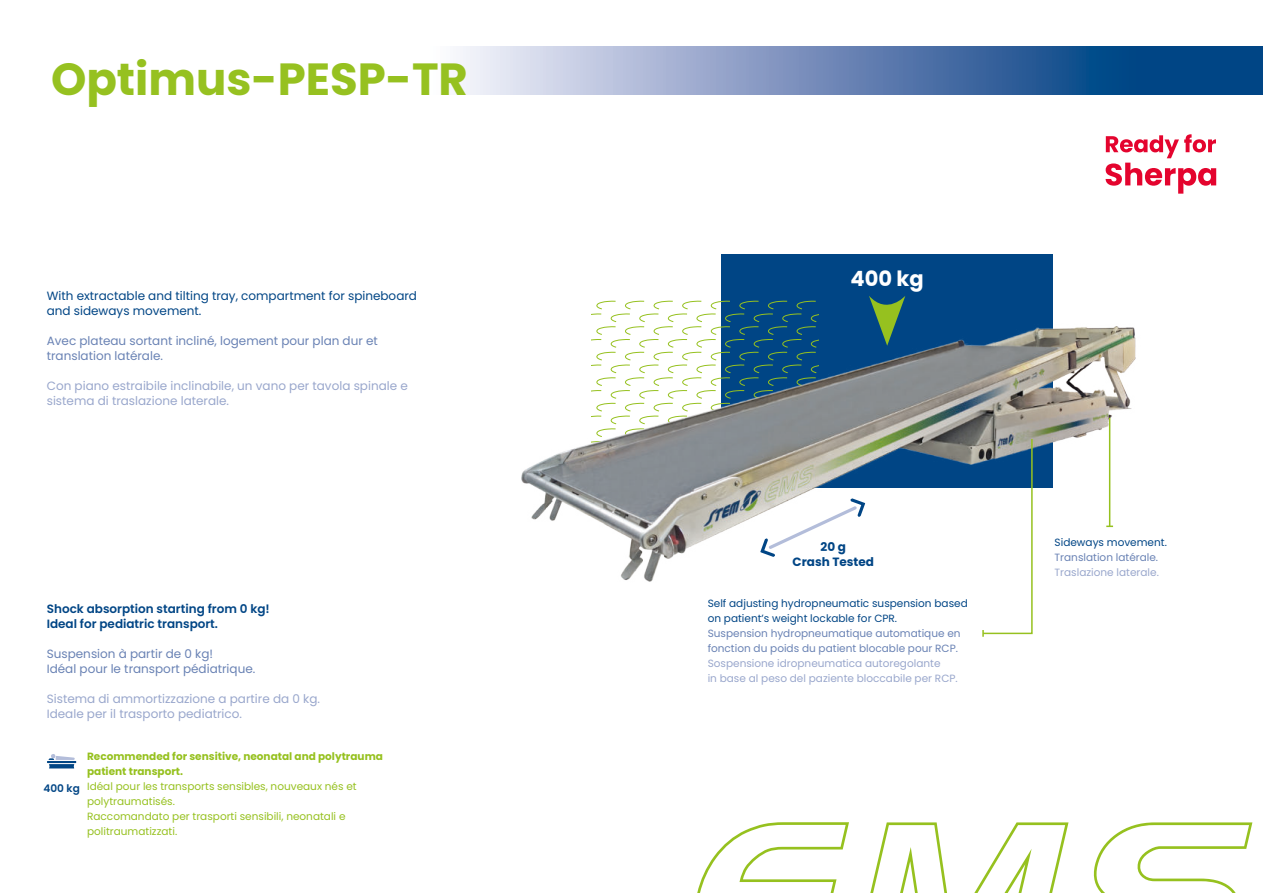
<style>
.page{position:relative;width:1263px;height:893px;background:#fff}
.page>*{position:absolute;margin:0;border:0;box-sizing:border-box;transform-origin:0 0}
.t1{font:700 45px "Poppins";color:#96c120}
.t2{font:700 21px "Poppins";color:#fff}
.t3{font:12px/15px "Poppins";color:#99a7cc}
.t4{font:12px/15px "Poppins";color:#6982b4}
.t5{font:12px/15px "Poppins";color:#004585}
.t6{font:600 12px/15px "Poppins";color:#004585}
.t7{font:700 12px/15px "Poppins";color:#004585;text-align:center}
.t8{font:10.5px/15px "Poppins";color:#96c11f}
.t9{font:10.5px/15px "Poppins";color:#6982b4}
.t10{font:10.5px/15px "Poppins";color:#99a7cc}
.t11{font:10.5px/15px "Poppins";color:#004585}
.t12{font:700 10.5px/15px "Poppins";color:#96c11f}
.t13{font:600 10.5px "Poppins";color:#004585}
</style>
<div class="page">
<svg style="left:460px;top:46px;width:803px;height:49px;background:#6687b4"></svg>
<svg style="left:697px;top:822px;width:371px;height:71px"></svg>
<svg style="left:1093px;top:822px;width:159px;height:71px"></svg>
<div style="left:721px;top:255px;width:332px;height:233px;background:#004585"></div>
<svg style="left:596px;top:300px;width:220px;height:10px"></svg>
<img style="left:521px;top:313px;width:615px;height:269px">
<hr style="left:47px;top:761px;width:30px;height:2px;background:#004585">
<svg style="left:49px;top:754px;width:26px;height:15px"></svg>
<svg style="left:1105px;top:134px;width:111px;height:60px"></svg>
<svg style="left:981px;top:438px;width:52px;height:199px"></svg>
<hr style="left:1109px;top:418px;width:1px;height:108px;background:#96c11f">
<svg style="left:869px;top:296px;width:36px;height:50px"></svg>
<svg style="left:760px;top:498px;width:105px;height:59px"></svg>
<h1 class="t1" style="left:51px;top:53px;width:418px">Optimus-PESP-TR</h1>
<p class="t5" style="left:47px;top:288px;width:372px">With extractable and tilting tray, compartment for spineboard and sideways movement.</p>
<p class="t4" style="left:47px;top:333px;width:333px">Avec plateau sortant incliné, logement pour plan dur et translation latérale.</p>
<p class="t3" style="left:47px;top:378px;width:363px">Con piano estraibile inclinabile, un vano per tavola spinale e sistema di traslazione laterale.</p>
<p class="t6" style="left:47px;top:603px;width:225px">Shock absorption starting from 0 kg!<br>Ideal for pediatric transport.</p>
<p class="t4" style="left:47px;top:647px;width:210px">Suspension à partir de 0 kg!<br>Idéal pour le transport pédiatrique.</p>
<p class="t3" style="left:47px;top:692px;width:275px">Sistema di ammortizzazione a partire da 0 kg.<br>Ideale per il trasporto pediatrico.</p>
<p class="t13" style="left:44px;top:783px;width:38px">400 kg</p>
<p class="t12" style="left:87px;top:750px;width:297px">Recommended for sensitive, neonatal and polytrauma patient transport.</p>
<p class="t8" style="left:87px;top:779px;width:271px">Idéal pour les transports sensibles, nouveaux nés et polytraumatisés.<br>Raccomandato per trasporti sensibili, neonatali e politraumatizzati.</p>
<h2 class="t2" style="left:850px;top:267px;width:75px">400 kg</h2>
<p class="t7" style="left:793px;top:539px;width:83px">20 g<br>Crash Tested</p>
<p class="t11" style="left:708px;top:596px;width:262px">Self adjusting hydropneumatic suspension based on patient’s weight lockable for CPR.</p>
<p class="t9" style="left:708px;top:626px;width:254px">Suspension hydropneumatique automatique en fonction du poids du patient blocable pour RCP.</p>
<p class="t10" style="left:708px;top:656px;width:252px">Sospensione idropneumatica autoregolante<br>in base al peso del paziente bloccabile per RCP.</p>
<p class="t11" style="left:1054px;top:535px;width:114px">Sideways movement.</p>
<p class="t9" style="left:1054px;top:550px;width:105px">Translation latérale.</p>
<p class="t10" style="left:1054px;top:565px;width:106px">Traslazione laterale.</p>
</div>
